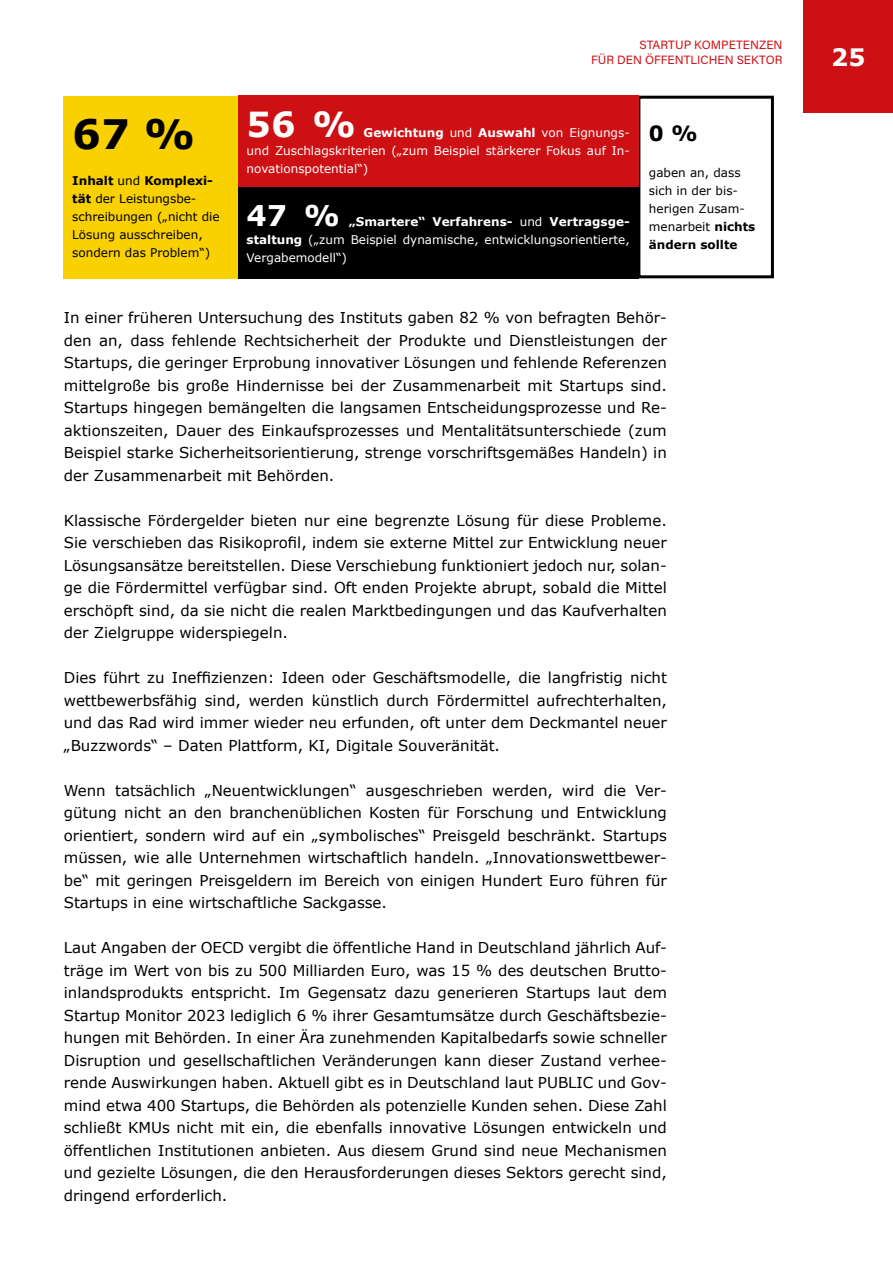
<style>
.page{position:relative;width:893px;height:1263px;background:#fff}
.page>*{position:absolute;margin:0;border:0;box-sizing:border-box;transform-origin:0 0}
.t1{font:700 40.5px "Verdana";color:#000}
.t2{font:700 34.5px "Verdana";color:#fff}
.t3{font:700 28.5px "Verdana";color:#fff}
.t4{font:700 24px "Verdana";color:#fff}
.t5{font:700 21px "Verdana";color:#000}
.t6{font:15px/22.5px "Verdana";color:#000;text-align:justify}
.t7{font:12px/18px "Verdana";color:#fff;text-align:justify}
.t8{font:12px/18px "Verdana";color:#000}
.Header1{font:12px "Acumin Pro";color:#cd1013}
.s1{font-weight:700}
</style>
<div class="page">
<div style="left:804px;top:0;width:89px;height:113px;background:#cd1013"></div>
<div style="left:64px;top:96px;width:174px;height:182px;background:#f9d000"></div>
<div style="left:637px;top:96px;width:137px;height:182px;border:3px solid #000"></div>
<div style="left:238px;top:96px;width:400px;height:91px;background:#cd1013"></div>
<div style="left:238px;top:187px;width:400px;height:91px;background:#000"></div>
<p class="t1" style="left:72px;top:108px;width:124px">67 %</p>
<p class="t8" style="left:72px;top:171px;width:149px"><span class="s1">Inhalt</span> und <span class="s1">Komplexi&shy;tät</span> der Leistungsbe&shy;schreibungen („nicht die<br>Lösung ausschreiben, sondern das Problem“)</p>
<p class="Header1" style="left:639px;top:36px;width:144px">STARTUP KOMPETENZEN</p>
<p class="Header1" style="left:591px;top:51px;width:193px">FÜR DEN ÖFFENTLICHEN SEKTOR</p>
<p class="t2" style="left:247px;top:102px;width:111px">56 %</p>
<p class="t7" style="left:247px;top:123px;width:385px;text-indent:117px"><span class="s1">Gewichtung</span> und <span class="s1">Auswahl</span> von Eignungs&shy;und Zuschlagskriterien („zum Beispiel stärkerer Fokus auf In&shy;novationspotential“)</p>
<p class="t3" style="left:247px;top:197px;width:95px">47 %</p>
<p class="t7" style="left:247px;top:212px;width:385px;text-indent:102px"><span class="s1">„Smartere“ Verfahrens-</span> und <span class="s1">Vertragsge&shy;staltung</span> („zum Beispiel dynamische, entwicklungsorientierte, Vergabemodell“)</p>
<p class="t5" style="left:649px;top:120px;width:50px">0 %</p>
<p class="t8" style="left:649px;top:164px;width:108px">gaben an, dass sich in der bis&shy;herigen Zusam&shy;menarbeit <span class="s1">nichts ändern sollte</span></p>
<p class="t6" style="left:64px;top:307px;width:605px">In einer früheren Untersuchung des Instituts gaben 82 % von befragten Behör&shy;den an, dass fehlende Rechtsicherheit der Produkte und Dienstleistungen der Startups, die geringer Erprobung innovativer Lösungen und fehlende Referenzen mittelgroße bis große Hindernisse bei der Zusammenarbeit mit Startups sind.<br>Startups hingegen bemängelten die langsamen Entscheidungsprozesse und Re&shy;aktionszeiten, Dauer des Einkaufsprozesses und Mentalitätsunterschiede (zum Beispiel starke Sicherheitsorientierung, strenge vorschriftsgemäßes Handeln) in der Zusammenarbeit mit Behörden.</p>
<p class="t6" style="left:64px;top:509px;width:605px">Klassische Fördergelder bieten nur eine begrenzte Lösung für diese Probleme.<br>Sie verschieben das Risikoprofil, indem sie externe Mittel zur Entwicklung neuer Lösungsansätze bereitstellen. Diese Verschiebung funktioniert jedoch nur, solan&shy;ge die Fördermittel verfügbar sind. Oft enden Projekte abrupt, sobald die Mittel erschöpft sind, da sie nicht die realen Marktbedingungen und das Kaufverhalten der Zielgruppe widerspiegeln.</p>
<p class="t6" style="left:64px;top:667px;width:605px">Dies führt zu Ineffizienzen: Ideen oder Geschäftsmodelle, die langfristig nicht wettbewerbsfähig sind, werden künstlich durch Fördermittel aufrechterhalten, und das Rad wird immer wieder neu erfunden, oft unter dem Deckmantel neuer „Buzzwords“ – Daten Plattform, KI, Digitale Souveränität.</p>
<p class="t6" style="left:64px;top:779px;width:605px">Wenn tatsächlich „Neuentwicklungen“ ausgeschrieben werden, wird die Ver&shy;gütung nicht an den branchenüblichen Kosten für Forschung und Entwicklung orientiert, sondern wird auf ein „symbolisches“ Preisgeld beschränkt. Startups müssen, wie alle Unternehmen wirtschaftlich handeln. „Innovationswettbewer&shy;be“ mit geringen Preisgeldern im Bereich von einigen Hundert Euro führen für Startups in eine wirtschaftliche Sackgasse.</p>
<p class="t6" style="left:64px;top:937px;width:605px">Laut Angaben der OECD vergibt die öffentliche Hand in Deutschland jährlich Auf&shy;träge im Wert von bis zu 500 Milliarden Euro, was 15 % des deutschen Brutto&shy;inlandsprodukts entspricht. Im Gegensatz dazu generieren Startups laut dem Startup Monitor 2023 lediglich 6 % ihrer Gesamtumsätze durch Geschäftsbezie&shy;hungen mit Behörden. In einer Ära zunehmenden Kapitalbedarfs sowie schneller Disruption und gesellschaftlichen Veränderungen kann dieser Zustand verhee&shy;rende Auswirkungen haben. Aktuell gibt es in Deutschland laut PUBLIC und Gov&shy;mind etwa 400 Startups, die Behörden als potenzielle Kunden sehen. Diese Zahl schließt KMUs nicht mit ein, die ebenfalls innovative Lösungen entwickeln und öffentlichen Institutionen anbieten. Aus diesem Grund sind neue Mechanismen und gezielte Lösungen, die den Herausforderungen dieses Sektors gerecht sind, dringend erforderlich.</p>
<h3 class="t4" style="left:831px;top:41px;width:36px">25</h3>
</div>
